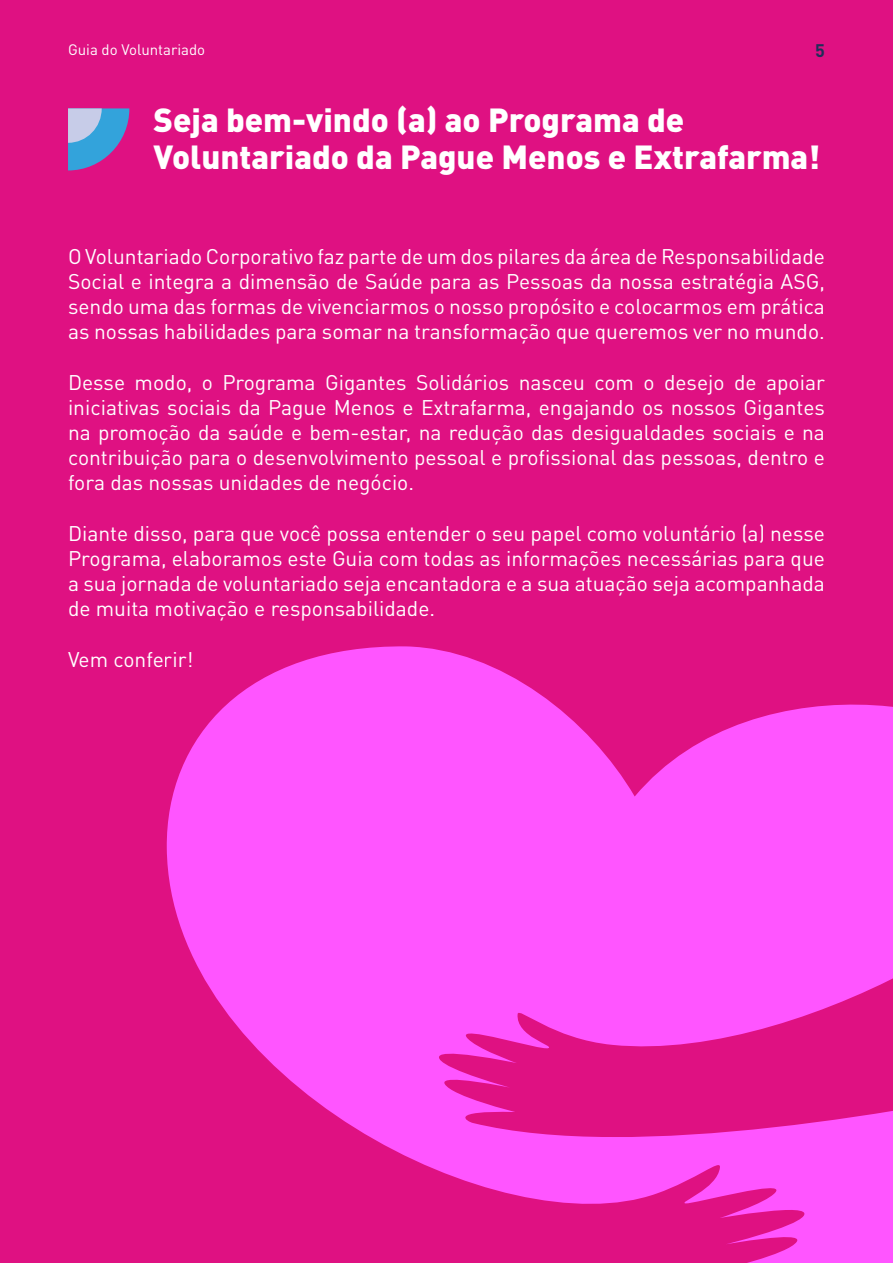
<style>
.page{position:relative;width:893px;height:1263px;background:#df1182}
.page>*{position:absolute;margin:0;border:0;box-sizing:border-box;transform-origin:0 0}
.t1{font:900 33px/37.5px "DIN Pro";color:#fff}
.t2{font:21px/25.2px "DIN Pro";color:#fff;text-align:justify}
.t3{font:700 18px "DIN Pro";color:#212e59}
.t4{font:15px "DIN Pro";color:#fff}
</style>
<div class="page">
<svg style="left:68px;top:108px;width:61px;height:62px"></svg>
<svg style="left:166px;top:646px;width:727px;height:617px;fill:#f5f"></svg>
<p class="t4" style="left:68px;top:38px;width:139px">Guia do Voluntariado</p>
<p class="t3" style="left:815px;top:36px;width:11px">5</p>
<h1 class="t1" style="left:154px;top:97px;width:668px">Seja bem-vindo (a) ao Programa de<br>Voluntariado da Pague Menos e Extrafarma!</h1>
<p class="t2" style="left:68px;top:241px;width:758px">O Voluntariado Corporativo faz parte de um dos pilares da área de Responsabilidade Social e integra a dimensão de Saúde para as Pessoas da nossa estratégia ASG, sendo uma das formas de vivenciarmos o nosso propósito e colocarmos em prática as nossas habilidades para somar na transformação que queremos ver no mundo.</p>
<p class="t2" style="left:68px;top:367px;width:758px">Desse modo, o Programa Gigantes Solidários nasceu com o desejo de apoiar iniciativas sociais da Pague Menos e Extrafarma, engajando os nossos Gigantes na promoção da saúde e bem-estar, na redução das desigualdades sociais e na contribuição para o desenvolvimento pessoal e profissional das pessoas, dentro e fora das nossas unidades de negócio.</p>
<p class="t2" style="left:68px;top:518px;width:758px">Diante disso, para que você possa entender o seu papel como voluntário (a) nesse Programa, elaboramos este Guia com todas as informações necessárias para que a sua jornada de voluntariado seja encantadora e a sua atuação seja acompanhada de muita motivação e responsabilidade.</p>
<p class="t2" style="left:68px;top:644px;width:127px">Vem conferir!</p>
</div>
